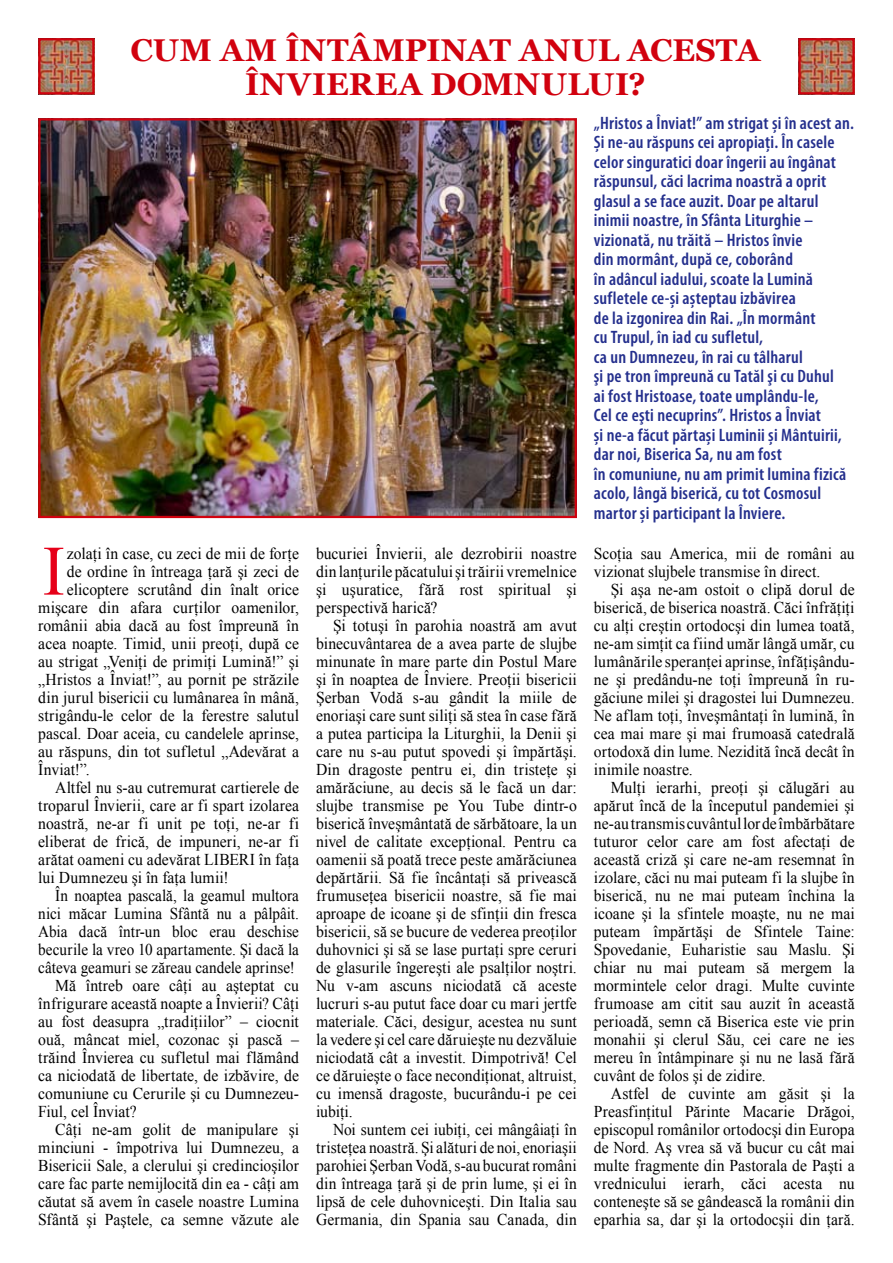
<style>
.page{position:relative;width:893px;height:1263px;background:#fff}
.page>*{position:absolute;margin:0;border:0;box-sizing:border-box;transform-origin:0 0}
.t1{font:70.8px "Times New Roman";color:#e60019;scale:.95 1}
.t2{font:700 31.5px/34.5px "Georgia";letter-spacing:.01em;color:#d1010e;text-align:center}
.t3{font:600 condensed 18px/19.5px "Myriad Pro";letter-spacing:.015em;color:#242f8d}
.t4{font:16.5px/18px "Times New Roman";letter-spacing:.005em;color:#000;text-align:justify;scale:.95 1}
.t5{font:16.5px/18px "Times New Roman";letter-spacing:.005em;color:#000;text-align:justify;scale:.94 1}
.t6{font:16.5px "Times New Roman";letter-spacing:.005em;color:#000;scale:.92 1}
</style>
<div class="page">
<img style="left:41px;top:121px;width:533px;height:394px">
<div style="left:38px;top:118px;width:539px;height:400px;border:2px solid #d1010e"></div>
<img style="left:41px;top:41px;width:51px;height:50px">
<div style="left:38px;top:38px;width:57px;height:56px;border:2px solid #d1010e"></div>
<img style="left:801px;top:41px;width:51px;height:50px">
<div style="left:798px;top:38px;width:57px;height:56px;border:2px solid #d1010e"></div>
<h2 class="t2" style="left:131px;top:32px;width:631px">CUM AM ÎNTÂMPINAT ANUL ACESTA<br>ÎNVIEREA DOMNULUI?</h2>
<p class="t3" style="left:594px;top:113px;width:262px">„Hristos a Înviat!” am strigat și în acest an.<br>Și ne-au răspuns cei apropiați. În casele celor singuratici doar îngerii au îngânat răspunsul, căci lacrima noastră a oprit glasul a se face auzit. Doar pe altarul inimii noastre, în Sfânta Liturghie – vizionată, nu trăită – Hristos învie<br>din mormânt, după ce, coborând<br>în adâncul iadului, scoate la Lumină sufletele ce-și așteptau izbăvirea<br>de la izgonirea din Rai. „În mormânt<br>cu Trupul, în iad cu sufletul,<br>ca un Dumnezeu, în rai cu tâlharul<br>şi pe tron împreună cu Tatăl şi cu Duhul<br>ai fost Hristoase, toate umplându-le,<br>Cel ce eşti necuprins”. Hristos a Înviat<br>și ne-a făcut părtași Luminii și Mântuirii, dar noi, Biserica Sa, nu am fost<br>în comuniune, nu am primit lumina fizică acolo, lângă biserică, cu tot Cosmosul martor și participant la Înviere.</p>
<h1 class="t1" style="left:43px;top:523px;width:25px">I</h1>
<p class="t4" style="left:67px;top:544px;width:246px">zolaţi în case, cu zeci de mii de forţe</p>
<p class="t4" style="left:67px;top:562px;width:246px">de ordine în întreaga ţară şi zeci de</p>
<p class="t4" style="left:67px;top:580px;width:246px">elicoptere scrutând din înalt orice</p>
<p class="t4" style="left:38px;top:598px;width:276px">mişcare din afara curţilor oamenilor,</p>
<p class="t4" style="left:38px;top:616px;width:276px">românii abia dacă au fost împreună în</p>
<p class="t4" style="left:38px;top:634px;width:276px">acea noapte. Timid, unii preoţi, după ce</p>
<p class="t4" style="left:38px;top:652px;width:276px">au strigat „Veniţi de primiţi Lumină!” şi</p>
<p class="t4" style="left:38px;top:670px;width:276px">„Hristos a Înviat!”, au pornit pe străzile</p>
<p class="t4" style="left:38px;top:688px;width:276px">din jurul bisericii cu lumânarea în mână,</p>
<p class="t4" style="left:38px;top:706px;width:276px">strigându-le celor de la ferestre salutul</p>
<p class="t4" style="left:38px;top:724px;width:276px">pascal. Doar aceia, cu candelele aprinse,</p>
<p class="t4" style="left:38px;top:742px;width:276px">au răspuns, din tot sufletul „Adevărat a</p>
<p class="t4" style="left:38px;top:760px;width:56px">Înviat!”.</p>
<p class="t4" style="left:55px;top:778px;width:258px">Altfel nu s-au cutremurat cartierele de</p>
<p class="t4" style="left:38px;top:796px;width:276px">troparul Învierii, care ar fi spart izolarea</p>
<p class="t4" style="left:38px;top:814px;width:276px">noastră, ne-ar fi unit pe toţi, ne-ar fi</p>
<p class="t4" style="left:38px;top:832px;width:276px">eliberat de frică, de impuneri, ne-ar fi</p>
<p class="t4" style="left:38px;top:850px;width:276px">arătat oameni cu adevărat LIBERI în faţa</p>
<p class="t4" style="left:38px;top:868px;width:202px">lui Dumnezeu şi în faţa lumii!</p>
<p class="t6" style="left:55px;top:884px;width:266px">În noaptea pascală, la geamul multora</p>
<p class="t6" style="left:38px;top:902px;width:285px">nici măcar Lumina Sfântă nu a pâlpâit.</p>
<p class="t6" style="left:38px;top:920px;width:285px">Abia dacă într-un bloc erau deschise</p>
<p class="t6" style="left:38px;top:938px;width:285px">becurile la vreo 10 apartamente. Şi dacă la</p>
<p class="t6" style="left:38px;top:956px;width:280px">câteva geamuri se zăreau candele aprinse!</p>
<p class="t4" style="left:55px;top:976px;width:258px">Mă întreb oare câţi au aşteptat cu</p>
<p class="t4" style="left:38px;top:994px;width:276px">înfrigurare această noapte a Învierii? Câţi</p>
<p class="t4" style="left:38px;top:1012px;width:276px">au fost deasupra „tradiţiilor” – ciocnit</p>
<p class="t4" style="left:38px;top:1030px;width:276px">ouă, mâncat miel, cozonac şi pască –</p>
<p class="t4" style="left:38px;top:1048px;width:276px">trăind Învierea cu sufletul mai flămând</p>
<p class="t4" style="left:38px;top:1066px;width:276px">ca niciodată de libertate, de izbăvire, de</p>
<p class="t4" style="left:38px;top:1084px;width:276px">comuniune cu Cerurile şi cu Dumnezeu-</p>
<p class="t4" style="left:38px;top:1102px;width:105px">Fiul, cel Înviat?</p>
<p class="t4" style="left:55px;top:1120px;width:258px">Câţi ne-am golit de manipulare şi</p>
<p class="t4" style="left:38px;top:1138px;width:276px">minciuni - împotriva lui Dumnezeu, a</p>
<p class="t4" style="left:38px;top:1156px;width:276px">Bisericii Sale, a clerului şi credincioşilor</p>
<p class="t4" style="left:38px;top:1174px;width:276px">care fac parte nemijlocită din ea - câţi am</p>
<p class="t4" style="left:38px;top:1192px;width:276px">căutat să avem în casele noastre Lumina</p>
<p class="t4" style="left:38px;top:1210px;width:276px">Sfântă şi Paştele, ca semne văzute ale</p>
<p class="t4" style="left:316px;top:544px;width:276px">bucuriei Învierii, ale dezrobirii noastre din lanţurile păcatului şi trăirii vremelnice şi uşuratice, fără rost spiritual şi perspectivă harică?</p>
<p class="t4" style="left:316px;top:616px;width:276px;text-indent:17px">Şi totuşi în parohia noastră am avut binecuvântarea de a avea parte de slujbe minunate în mare parte din Postul Mare şi în noaptea de Înviere. Preoţii bisericii Şerban Vodă s-au gândit la miile de enoriaşi care sunt siliţi să stea în case fără a putea participa la Liturghii, la Denii şi care nu s-au putut spovedi şi împărtăşi.<br>Din dragoste pentru ei, din tristeţe şi amărăciune, au decis să le facă un dar: slujbe transmise pe You Tube dintr-o biserică înveşmântată de sărbătoare, la un nivel de calitate excepţional. Pentru ca oamenii să poată trece peste amărăciunea depărtării. Să fie încântaţi să privească frumuseţea bisericii noastre, să fie mai aproape de icoane şi de sfinţii din fresca bisericii, să se bucure de vederea preoţilor duhovnici şi să se lase purtaţi spre ceruri de glasurile îngereşti ale psalţilor noştri.<br>Nu v-am ascuns niciodată că aceste lucruri s-au putut face doar cu mari jertfe materiale. Căci, desigur, acestea nu sunt la vedere şi cel care dăruieşte nu dezvăluie niciodată cât a investit. Dimpotrivă! Cel ce dăruieşte o face necondiţionat, altruist, cu imensă dragoste, bucurându-i pe cei iubiţi.</p>
<p class="t5" style="left:316px;top:1120px;width:279px;text-indent:17px">Noi suntem cei iubiţi, cei mângâiaţi în tristeţea noastră. Şi alături de noi, enoriaşii parohiei Şerban Vodă, s-au bucurat români din întreaga ţară şi de prin lume, şi ei în lipsă de cele duhovniceşti. Din Italia sau Germania, din Spania sau Canada, din</p>
<p class="t5" style="left:594px;top:544px;width:279px">Scoţia sau America, mii de români au vizionat slujbele transmise în direct.</p>
<p class="t4" style="left:594px;top:580px;width:276px;text-indent:17px">Şi aşa ne-am ostoit o clipă dorul de biserică, de biserica noastră. Căci înfrăţiţi cu alţi creştin ortodocşi din lumea toată, ne-am simţit ca fiind umăr lângă umăr, cu lumânările speranţei aprinse, înfăţişându&shy;ne şi predându-ne toţi împreună în ru&shy;găciune milei şi dragostei lui Dumnezeu.<br>Ne aflam toţi, înveşmântaţi în lumină, în cea mai mare şi mai frumoasă catedrală ortodoxă din lume. Nezidită încă decât în inimile noastre.</p>
<p class="t4" style="left:594px;top:778px;width:276px;text-indent:17px">Mulţi ierarhi, preoţi şi călugări au apărut încă de la începutul pandemiei şi ne-au transmis cuvântul lor de îmbărbătare tuturor celor care am fost afectaţi de această criză şi care ne-am resemnat în izolare, căci nu mai puteam fi la slujbe în biserică, nu ne mai puteam închina la icoane şi la sfintele moaşte, nu ne mai puteam împărtăşi de Sfintele Taine:<br>Spovedanie, Euharistie sau Maslu. Şi chiar nu mai puteam să mergem la mormintele celor dragi. Multe cuvinte frumoase am citit sau auzit în această perioadă, semn că Biserica este vie prin monahii şi clerul Său, cei care ne ies mereu în întâmpinare şi nu ne lasă fără cuvânt de folos şi de zidire.</p>
<p class="t4" style="left:594px;top:1084px;width:276px;text-indent:17px">Astfel de cuvinte am găsit şi la Preasfinţitul Părinte Macarie Drăgoi, episcopul românilor ortodocşi din Europa de Nord. Aş vrea să vă bucur cu cât mai multe fragmente din Pastorala de Paşti a vrednicului ierarh, căci acesta nu conteneşte să se gândească la românii din eparhia sa, dar şi la ortodocşii din ţară.</p>
</div>
